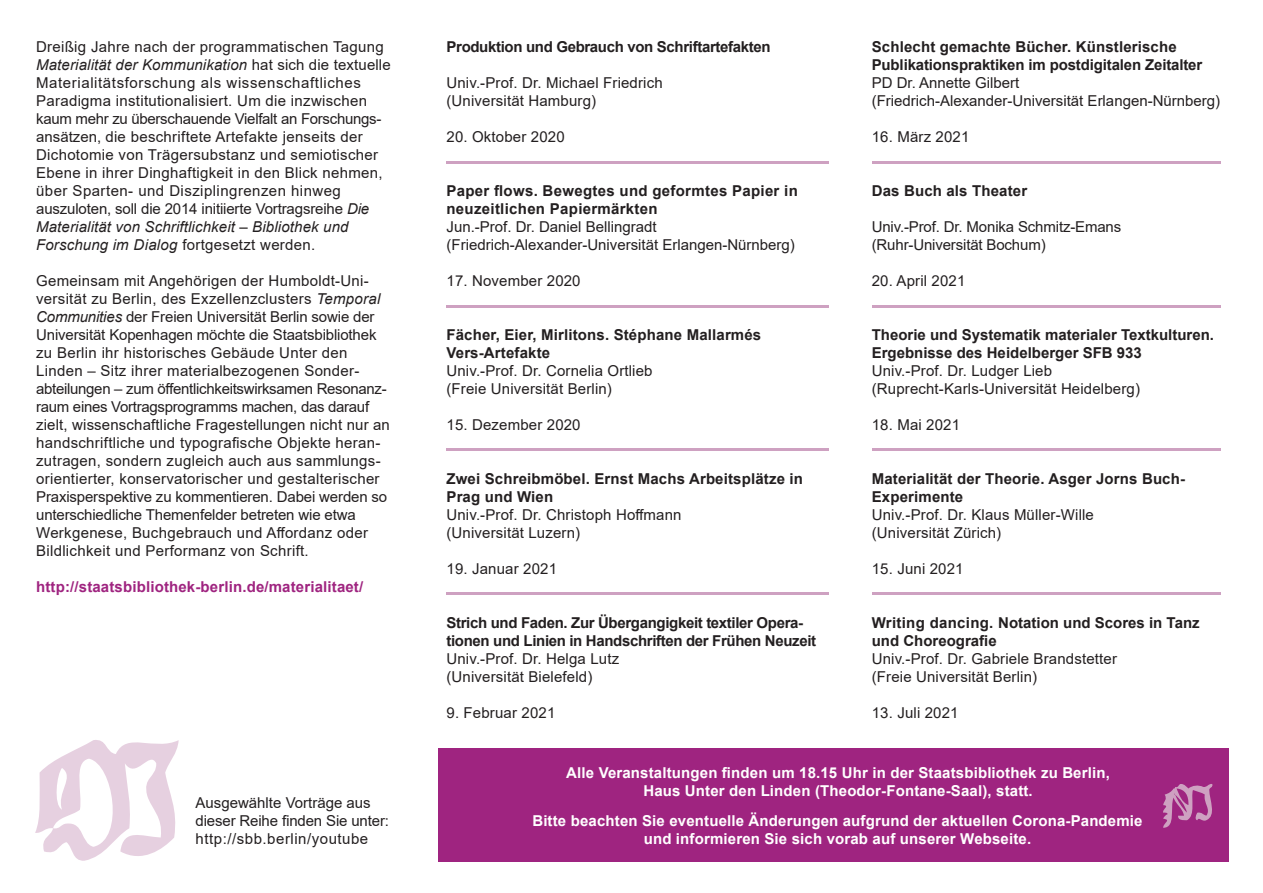
<style>
.page{position:relative;width:1263px;height:893px;background:#fff}
.page>*{position:absolute;margin:0;border:0;box-sizing:border-box;transform-origin:0 0}
.SBB_Flyer_Fließtext{font:15px/18px "Arial";letter-spacing:.01em;color:#231f20}
.SBB_Flyer_Fließtext-2{font:700 15px/18px "Arial";color:#231f20}
.SBB_Flyer_Fließtext-3{font:15px/18px "Arial";letter-spacing:-.01em;color:#231f20}
.SBB_Flyer_Fließtext-4{font:700 15px "Arial";letter-spacing:.01em;color:#fff}
.SBB_Flyer_Fließtext-5{font:700 15px/18px "Arial";letter-spacing:-.025em;color:#231f20}
.SBB_Flyer_Fließtext-6{font:15px/18px "Arial";letter-spacing:.04em;color:#231f20}
.SBB_Flyer_Fließtext-7{font:italic 15px/18px "Arial";letter-spacing:.01em;color:#231f20}
.SBB_Flyer_Fließtext-8{font:700 15px "Arial";letter-spacing:.01em;color:#9f2480}
.SBB_Flyer_Fließtext-9{font:700 15px "Arial";letter-spacing:.02em;color:#231f20}
.SBB_Flyer_Fließtext-10{font:15px "Arial";letter-spacing:.035em;color:#231f20}
.s1{font-style:italic}
.s2{font-style:normal}
.s3{font-weight:700}
.s4{font-weight:400}
</style>
<div class="page">
<div style="left:438px;top:748px;width:791px;height:114px;background:#9f2480"></div>
<hr style="left:446px;top:161px;width:383px;height:2px;background:#cea1c1">
<hr style="left:446px;top:305px;width:383px;height:2px;background:#cea1c1">
<hr style="left:446px;top:449px;width:383px;height:2px;background:#cea1c1">
<hr style="left:446px;top:593px;width:383px;height:2px;background:#cea1c1">
<hr style="left:872px;top:161px;width:348px;height:2px;background:#cea1c1">
<hr style="left:872px;top:305px;width:348px;height:2px;background:#cea1c1">
<hr style="left:872px;top:449px;width:348px;height:2px;background:#cea1c1">
<hr style="left:872px;top:593px;width:348px;height:2px;background:#cea1c1">
<svg style="left:1163px;top:784px;width:50px;height:44px"></svg>
<svg style="left:35px;top:740px;width:144px;height:121px"></svg>
<p class="SBB_Flyer_Fließtext-6" style="left:36px;top:38px;width:356px">Dreißig Jahre nach der programmatischen Tagung<br><span class="s1">Materialität der Kommunikation</span> hat sich die textuelle<br>Materialitätsforschung als wissenschaftliches</p>
<p class="SBB_Flyer_Fließtext" style="left:36px;top:92px;width:348px">Paradigma institutionalisiert. Um die inzwischen kaum mehr zu überschauende Vielfalt an Forschungs&shy;ansätzen, die beschriftete Artefakte jenseits der Dichotomie von Trägersubstanz und semiotischer Ebene in ihrer Dinghaftigkeit in den Blick nehmen, über Sparten- und Disziplingrenzen hinweg</p>
<p class="SBB_Flyer_Fließtext-7" style="left:36px;top:200px;width:335px"><span class="s2">auszuloten, soll die 2014 initiierte Vortragsreihe</span> Die<br>Materialität von Schriftlichkeit – Bibliothek und</p>
<p class="SBB_Flyer_Fließtext" style="left:36px;top:236px;width:281px"><span class="s1">Forschung im Dialog</span> fortgesetzt werden.</p>
<p class="SBB_Flyer_Fließtext-3" style="left:36px;top:272px;width:346px">Gemeinsam mit Angehörigen der Humboldt-Uni&shy;versität zu Berlin, des Exzellenzclusters <span class="s1">Temporal Communities</span> der Freien Universität Berlin sowie der Universität Kopenhagen möchte die Staatsbibliothek</p>
<p class="SBB_Flyer_Fließtext" style="left:36px;top:344px;width:313px">zu Berlin ihr historisches Gebäude Unter den</p>
<p class="SBB_Flyer_Fließtext" style="left:36px;top:362px;width:325px">Linden – Sitz ihrer materialbezogenen Sonder-</p>
<p class="SBB_Flyer_Fließtext" style="left:36px;top:380px;width:355px">abteilungen – zum öffentlichkeitswirksamen Resonanz&shy;raum eines Vortragsprogramms machen, das darauf zielt, wissenschaftliche Fragestellungen nicht nur an handschriftliche und typografische Objekte heran&shy;zutragen, sondern zugleich auch aus sammlungs&shy;orientierter, konservatorischer und gestalterischer Praxisperspektive zu kommentieren. Dabei werden so unterschiedliche Themenfelder betreten wie etwa</p>
<p class="SBB_Flyer_Fließtext" style="left:36px;top:524px;width:333px">Werkgenese, Buchgebrauch und Affordanz oder<br>Bildlichkeit und Performanz von Schrift.</p>
<p class="SBB_Flyer_Fließtext-8" style="left:36px;top:576px;width:329px">http://staatsbibliothek-berlin.de/materialitaet/</p>
<p class="SBB_Flyer_Fließtext" style="left:196px;top:794px;width:177px">Ausgewählte Vorträge aus</p>
<p class="SBB_Flyer_Fließtext-3" style="left:196px;top:812px;width:195px">dieser Reihe finden Sie unter:</p>
<p class="SBB_Flyer_Fließtext-10" style="left:196px;top:828px;width:174px">http://sbb.berlin/youtube</p>
<p class="SBB_Flyer_Fließtext-5" style="left:446px;top:38px;width:326px">Produktion und Gebrauch von Schriftartefakten</p>
<p class="SBB_Flyer_Fließtext" style="left:446px;top:74px;width:218px">Univ.-Prof. Dr. Michael Friedrich</p>
<p class="SBB_Flyer_Fließtext" style="left:446px;top:92px;width:151px">(Universität Hamburg)</p>
<p class="SBB_Flyer_Fließtext" style="left:446px;top:128px;width:120px">20. Oktober 2020</p>
<p class="SBB_Flyer_Fließtext-9" style="left:446px;top:180px;width:353px">Paper flows. Bewegtes und geformtes Papier in</p>
<p class="SBB_Flyer_Fließtext" style="left:446px;top:200px;width:213px"><span class="s3">neuzeitlichen Papiermärkten<br></span>Jun.-Prof. Dr. Daniel Bellingradt</p>
<p class="SBB_Flyer_Fließtext" style="left:446px;top:236px;width:350px">(Friedrich-Alexander-Universität Erlangen-Nürnberg)</p>
<p class="SBB_Flyer_Fließtext" style="left:446px;top:272px;width:136px">17. November 2020</p>
<p class="SBB_Flyer_Fließtext-2" style="left:446px;top:326px;width:316px">Fächer, Eier, Mirlitons. Stéphane Mallarmés</p>
<p class="SBB_Flyer_Fließtext-2" style="left:446px;top:344px;width:105px">Vers-Artefakte</p>
<p class="SBB_Flyer_Fließtext" style="left:446px;top:362px;width:208px">Univ.-Prof. Dr. Cornelia Ortlieb</p>
<p class="SBB_Flyer_Fließtext" style="left:446px;top:380px;width:167px">(Freie Universität Berlin)</p>
<p class="SBB_Flyer_Fließtext" style="left:446px;top:416px;width:136px">15. Dezember 2020</p>
<p class="SBB_Flyer_Fließtext-2" style="left:446px;top:470px;width:358px">Zwei Schreibmöbel. Ernst Machs Arbeitsplätze in<br>Prag und Wien<br><span class="s4">Univ.-Prof. Dr. Christoph Hoffmann</span></p>
<p class="SBB_Flyer_Fließtext" style="left:446px;top:524px;width:135px">(Universität Luzern)</p>
<p class="SBB_Flyer_Fließtext" style="left:446px;top:560px;width:112px">19. Januar 2021</p>
<p class="SBB_Flyer_Fließtext-5" style="left:446px;top:614px;width:371px">Strich und Faden. Zur Übergangigkeit textiler Opera&shy;tionen und Linien in Handschriften der Frühen Neuzeit</p>
<p class="SBB_Flyer_Fließtext" style="left:446px;top:650px;width:174px">Univ.-Prof. Dr. Helga Lutz</p>
<p class="SBB_Flyer_Fließtext" style="left:446px;top:668px;width:147px">(Universität Bielefeld)</p>
<p class="SBB_Flyer_Fließtext" style="left:446px;top:704px;width:110px">9. Februar 2021</p>
<p class="SBB_Flyer_Fließtext-2" style="left:872px;top:38px;width:306px">Schlecht gemachte Bücher. Künstlerische</p>
<p class="SBB_Flyer_Fließtext-2" style="left:872px;top:56px;width:332px">Publikationspraktiken im postdigitalen Zeitalter</p>
<p class="SBB_Flyer_Fließtext" style="left:872px;top:74px;width:149px">PD Dr. Annette Gilbert</p>
<p class="SBB_Flyer_Fließtext" style="left:872px;top:92px;width:350px">(Friedrich-Alexander-Universität Erlangen-Nürnberg)</p>
<p class="SBB_Flyer_Fließtext" style="left:872px;top:128px;width:99px">16. März 2021</p>
<p class="SBB_Flyer_Fließtext-2" style="left:872px;top:182px;width:157px">Das Buch als Theater</p>
<p class="SBB_Flyer_Fließtext-3" style="left:872px;top:218px;width:251px">Univ.-Prof. Dr. Monika Schmitz-Emans</p>
<p class="SBB_Flyer_Fließtext-3" style="left:872px;top:236px;width:175px">(Ruhr-Universität Bochum)</p>
<p class="SBB_Flyer_Fließtext" style="left:872px;top:272px;width:95px">20. April 2021</p>
<p class="SBB_Flyer_Fließtext-2" style="left:872px;top:326px;width:344px">Theorie und Systematik materialer Textkulturen.</p>
<p class="SBB_Flyer_Fließtext-2" style="left:872px;top:344px;width:272px">Ergebnisse des Heidelberger SFB 933</p>
<p class="SBB_Flyer_Fließtext" style="left:872px;top:362px;width:182px">Univ.-Prof. Dr. Ludger Lieb</p>
<p class="SBB_Flyer_Fließtext" style="left:872px;top:380px;width:270px">(Ruprecht-Karls-Universität Heidelberg)</p>
<p class="SBB_Flyer_Fließtext" style="left:872px;top:416px;width:90px">18. Mai 2021</p>
<p class="SBB_Flyer_Fließtext-2" style="left:872px;top:470px;width:315px">Materialität der Theorie. Asger Jorns Buch-</p>
<p class="SBB_Flyer_Fließtext" style="left:872px;top:488px;width:224px"><span class="s3">Experimente<br></span>Univ.-Prof. Dr. Klaus Müller-Wille</p>
<p class="SBB_Flyer_Fließtext" style="left:872px;top:524px;width:131px">(Universität Zürich)</p>
<p class="SBB_Flyer_Fließtext" style="left:872px;top:560px;width:93px">15. Juni 2021</p>
<p class="SBB_Flyer_Fließtext-2" style="left:872px;top:614px;width:329px">Writing dancing. Notation und Scores in Tanz und Choreografie</p>
<p class="SBB_Flyer_Fließtext" style="left:872px;top:650px;width:247px">Univ.-Prof. Dr. Gabriele Brandstetter</p>
<p class="SBB_Flyer_Fließtext" style="left:872px;top:668px;width:167px">(Freie Universität Berlin)</p>
<p class="SBB_Flyer_Fließtext" style="left:872px;top:704px;width:88px">13. Juli 2021</p>
<p class="SBB_Flyer_Fließtext-4" style="left:566px;top:762px;width:545px">Alle Veranstaltungen finden um 18.15 Uhr in der Staatsbibliothek zu Berlin,</p>
<p class="SBB_Flyer_Fließtext-4" style="left:643px;top:780px;width:391px">Haus Unter den Linden (Theodor-Fontane-Saal), statt.</p>
<p class="SBB_Flyer_Fließtext-4" style="left:532px;top:810px;width:612px">Bitte beachten Sie eventuelle Änderungen aufgrund der aktuellen Corona-Pandemie</p>
<p class="SBB_Flyer_Fließtext-4" style="left:644px;top:828px;width:389px">und informieren Sie sich vorab auf unserer Webseite.</p>
</div>
